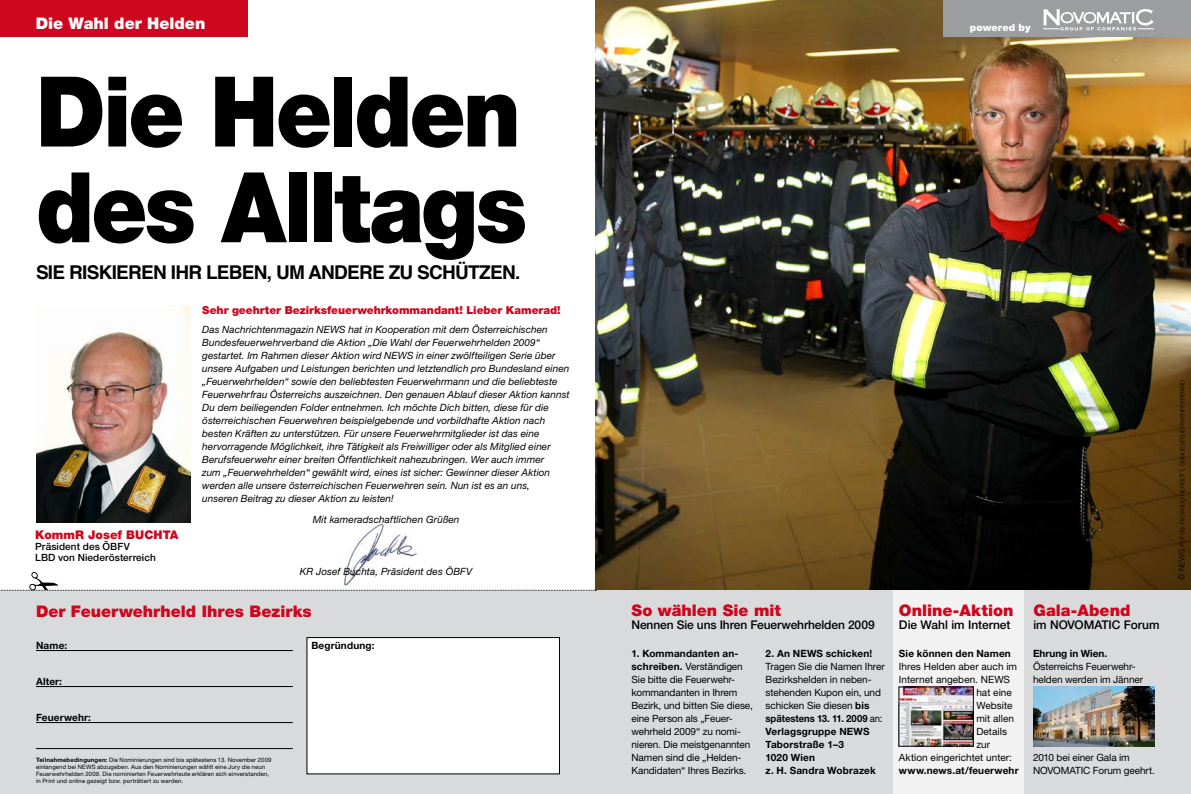
<style>
.page{position:relative;width:1191px;height:794px;background:#fff}
.page>*{position:absolute;margin:0;border:0;box-sizing:border-box;transform-origin:0 0}
.t1{font:900 97.6px/95.7px "Helvetica Neue LT Std";letter-spacing:-.035em;color:#000;scale:.92 1}
.t2{font:700 19px "Helvetica";letter-spacing:-.035em;color:#000}
.t3{font:900 16px "Helvetica Neue LT Std";color:#cd071e}
.t4{font:900 16px "Helvetica Neue LT Std";color:#fff}
.t5{font:500 12px "Helvetica Neue LT Std";letter-spacing:-.01em;color:#000}
.t6{font:900 12px "Helvetica Neue LT Std";color:#cd071e}
.t7{font:900 11px "Helvetica Neue LT Std";letter-spacing:-.005em;color:#cd071e}
.t8{font:italic 10px/13px "Helvetica Neue LT Std";letter-spacing:.005em;color:#000}
.t9{font:10px/13px "Helvetica Neue LT Std";letter-spacing:-.01em;color:#000}
.t10{font:700 10px "Helvetica Neue LT Std";letter-spacing:.015em;color:#000}
.t11{font:500 10px/11px "Helvetica Neue LT Std";letter-spacing:.01em;color:#000}
.t12{font:900 10px "Helvetica Neue LT Std";letter-spacing:.01em;color:#fff}
.t13{font:6px/7px "Helvetica Neue LT Std";letter-spacing:.02em;color:#000}
.t14{font:300 6px "Helvetica Neue LT Std";color:#000}
.s1{font-weight:700}
.s2{font-size:8px}
</style>
<div class="page">
<img style="left:345px;top:523px;width:72px;height:49px">
<img style="left:595px;top:0;width:596px;height:590px">
<img style="left:36px;top:305px;width:155px;height:218px">
<div style="left:0;top:590px;width:1191px;height:204px;background:#d9dadb"></div>
<div style="left:893px;top:590px;width:131px;height:204px;background:#f2f2f3"></div>
<hr style="left:36px;top:650px;width:257px;height:1px;background:#000">
<hr style="left:36px;top:686px;width:257px;height:1px;background:#000">
<hr style="left:36px;top:722px;width:257px;height:1px;background:#000">
<hr style="left:36px;top:748px;width:257px;height:1px;background:#000">
<div style="left:307px;top:637px;width:252px;height:137px;background:#fff"></div>
<div style="left:307px;top:637px;width:253px;height:137px;border:1px solid #000"></div>
<img style="left:900px;top:689px;width:71px;height:55px">
<img style="left:1033px;top:687px;width:122px;height:59px">
<svg style="left:0;top:572px;width:596px;height:19px"></svg>
<div style="left:0;top:0;width:247px;height:36px;background:#cd071e"></div>
<div style="left:943px;top:0;width:248px;height:36px;background:#9c9d9f"></div>
<svg style="left:1043px;top:9px;width:110px;height:21px"></svg>
<h3 class="t4" style="left:36px;top:14px;width:171px">Die Wahl der Helden</h3>
<p class="t12" style="left:969px;top:21px;width:62px">powered by</p>
<h1 class="t1" style="left:36px;top:63px;width:535px">Die Helden des Alltags</h1>
<h2 class="t2" style="left:36px;top:255px;width:486px">SIE RISKIEREN IHR LEBEN, UM ANDERE ZU SCHÜTZEN.</h2>
<p class="t6" style="left:35px;top:527px;width:145px">KommR Josef BUCHTA</p>
<p class="t11" style="left:35px;top:540px;width:122px">Präsident des ÖBFV<br>LBD von Niederösterreich</p>
<p class="t7" style="left:202px;top:303px;width:360px">Sehr geehrter Bezirksfeuerwehrkommandant! Lieber Kamerad!</p>
<p class="t8" style="left:202px;top:323px;width:369px">Das Nachrichtenmagazin NEWS hat in Kooperation mit dem Österreichischen Bundesfeuerwehrverband die Aktion „Die Wahl der Feuerwehrhelden 2009“ gestartet. Im Rahmen dieser Aktion wird NEWS in einer zwölfteiligen Serie über unsere Aufgaben und Leistungen berichten und letztendlich pro Bundesland einen „Feuerwehrhelden“ sowie den beliebtesten Feuerwehrmann und die beliebteste Feuerwehrfrau Österreichs auszeichnen. Den genauen Ablauf dieser Aktion kannst Du dem beiliegenden Folder entnehmen. Ich möchte Dich bitten, diese für die österreichischen Feuerwehren beispielgebende und vorbildhafte Aktion nach besten Kräften zu unterstützen. Für unsere Feuerwehrmitglieder ist das eine hervorragende Möglichkeit, ihre Tätigkeit als Freiwilliger oder als Mitglied einer Berufsfeuerwehr einer breiten Öffentlichkeit nahezubringen. Wer auch immer<br>zum „Feuerwehrhelden“ gewählt wird, eines ist sicher: Gewinner dieser Aktion werden alle unsere österreichischen Feuerwehren sein. Nun ist es an uns,<br>unseren Beitrag zu dieser Aktion zu leisten!</p>
<p class="t8" style="left:313px;top:513px;width:148px">Mit kameradschaftlichen Grüßen</p>
<p class="t8" style="left:300px;top:565px;width:174px">KR Josef Buchta, Präsident des ÖBFV</p>
<h3 class="t3" style="left:36px;top:601px;width:277px">Der Feuerwehrheld Ihres Bezirks</h3>
<p class="t10" style="left:36px;top:639px;width:33px">Name:</p>
<p class="t10" style="left:36px;top:675px;width:28px">Alter:</p>
<p class="t10" style="left:36px;top:711px;width:56px">Feuerwehr:</p>
<p class="t13" style="left:36px;top:756px;width:237px"><span class="s1">Teilnahmebedingungen:</span> Die Nominierungen sind bis spätestens 13. November 2009 einlangend bei NEWS abzugeben. Aus den Nominierungen wählt eine Jury die neun Feuerwehrhelden 2009. Die nominierten Feuerwehrleute erklären sich einverstanden, in Print und online gezeigt bzw. porträtiert zu werden.</p>
<p class="t10" style="left:311px;top:639px;width:64px">Begründung:</p>
<h3 class="t3" style="left:631px;top:600px;width:151px">So wählen Sie mit</h3>
<p class="t5" style="left:631px;top:617px;width:245px">Nennen Sie uns Ihren Feuerwehrhelden 2009</p>
<p class="t9" style="left:631px;top:646px;width:123px"><span class="s1">1. Kommandanten an&shy;schreiben.</span> Verständigen<br>Sie bitte die Feuerwehr&shy;kommandanten in Ihrem<br>Bezirk, und bitten Sie diese, eine Person als „Feuer&shy;wehrheld 2009“ zu nomi&shy;nieren. Die meistgenannten<br>Namen sind die „Helden-<br>Kandidaten“ Ihres Bezirks.</p>
<p class="t10" style="left:765px;top:647px;width:108px">2. An NEWS schicken!</p>
<p class="t9" style="left:765px;top:659px;width:121px">Tragen Sie die Namen Ihrer<br>Bezirkshelden in neben&shy;stehenden Kupon ein, und schicken Sie diesen <span class="s1">bis spätestens 13. 11. 2009</span> an:<br><span class="s1">Verlagsgruppe NEWS<br>Taborstraße 1–3<br>1020 Wien<br>z. H. Sandra Wobrazek</span></p>
<h3 class="t3" style="left:899px;top:600px;width:116px">Online-Aktion</h3>
<p class="t5" style="left:899px;top:617px;width:113px">Die Wahl im Internet</p>
<p class="t10" style="left:899px;top:647px;width:113px">Sie können den Namen</p>
<p class="t9" style="left:899px;top:659px;width:120px">Ihres Helden aber auch im</p>
<p class="t9" style="left:899px;top:672px;width:113px">Internet angeben. NEWS</p>
<p class="t9" style="left:976px;top:685px;width:37px">hat eine</p>
<p class="t9" style="left:976px;top:698px;width:38px">Website</p>
<p class="t9" style="left:976px;top:711px;width:39px">mit allen</p>
<p class="t9" style="left:976px;top:724px;width:32px">Details</p>
<p class="t9" style="left:976px;top:737px;width:15px">zur</p>
<p class="t9" style="left:899px;top:750px;width:115px">Aktion eingerichtet unter:</p>
<p class="t10" style="left:899px;top:764px;width:121px">www.news.at/feuerwehr</p>
<h3 class="t3" style="left:1033px;top:600px;width:99px">Gala-Abend</h3>
<p class="t5" style="left:1033px;top:617px;width:128px">im NOVOMATIC Forum</p>
<p class="t10" style="left:1033px;top:647px;width:76px">Ehrung in Wien.</p>
<p class="t9" style="left:1033px;top:659px;width:112px">Österreichs Feuerwehr&shy;helden werden im Jänner</p>
<p class="t9" style="left:1033px;top:750px;width:123px">2010 bei einer Gala im<br>NOVOMATIC Forum geehrt.</p>
<p class="t14" style="left:1178px;top:580px;width:202px;rotate:-90deg"><span class="s2">© NEWS</span> Fotos: Ricardo Hergott, Bundesfeuerwehrverband</p>
</div>
